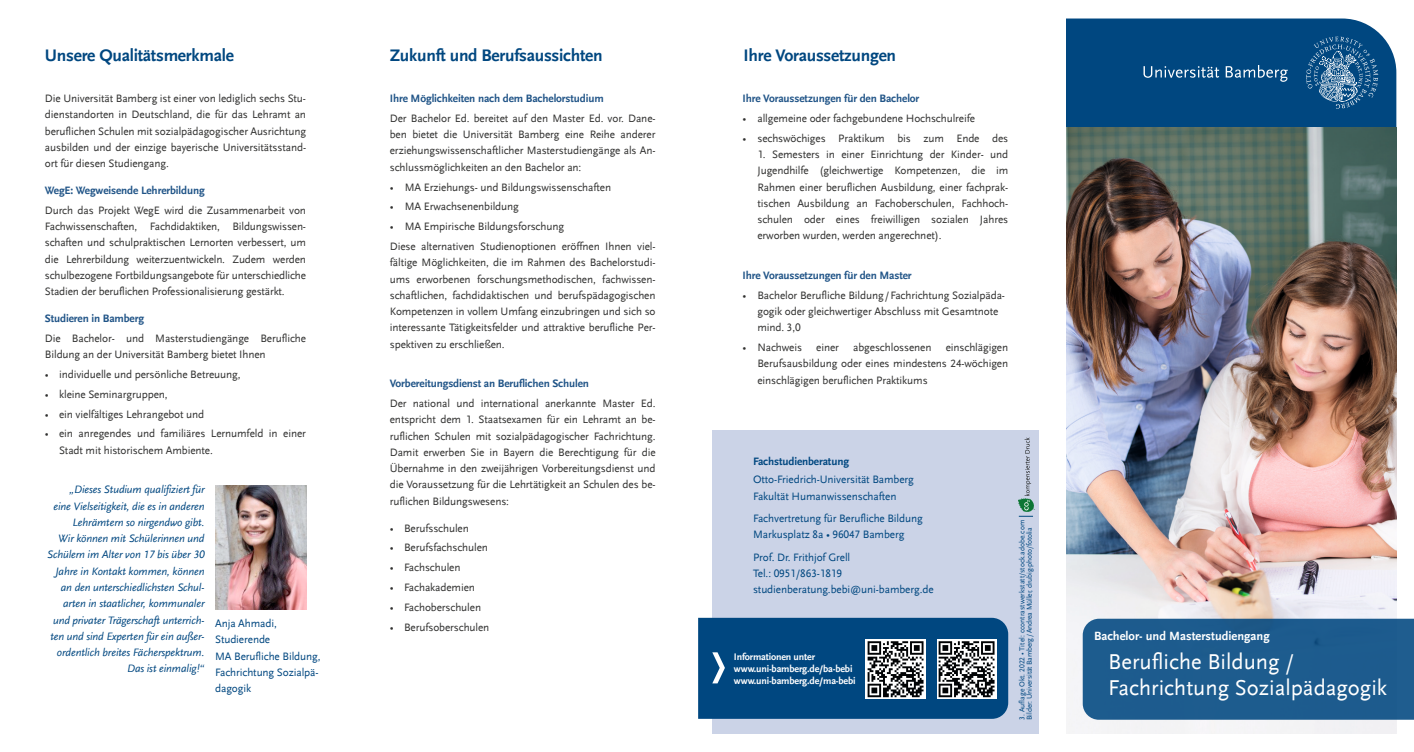
<style>
.page{position:relative;width:1414px;height:752px;background:#fff}
.page>*{position:absolute;margin:0;border:0;box-sizing:border-box;transform-origin:0 0}
.flyer_1__seite_name{font:22.5px "UB Scala Sans";color:#fff}
.überschrift_1{font:700 17.5px "UB Scala Sans";letter-spacing:-.015em;color:#004780}
.überschrift_1_rückse{font:700 17.5px "UB Scala Sans";letter-spacing:-.015em;color:#004780}
.flyer_1__seite_ba_ma{font:700 12.5px "UB Scala Sans";color:#fff}
.fließtext_schwarz{font:11.25px/16.2px "UB Scala Sans";letter-spacing:-.01em;color:#313130;text-align:justify}
.aufzählung_fließtext{font:italic 11.25px/16.2px "UB Scala Sans";letter-spacing:-.01em;color:#004780;text-align:right}
.fließtext_weiß{font:11.25px/16.2px "UB Scala Sans";letter-spacing:-.01em;color:#004780}
.fließtext_schwarz-2{font:700 11.25px "UB Scala Sans";letter-spacing:-.01em;color:#205487}
.aufzählung_fließtext-2{font:11.25px/16.2px "UB Scala Sans";letter-spacing:-.01em;color:#004780}
.internet_rückseite{font:700 10px "UB Scala Sans";letter-spacing:-.015em;color:#fff}
.bildnachweis_rücksei{font:7.5px/7.5px "UB Scala Sans";letter-spacing:-.02em;color:#004780}
.s1{font-weight:700}
</style>
<div class="page">
<svg style="left:1067px;top:18px;width:329px;height:109px;background:#105287"></svg>
<img style="left:1067px;top:127px;width:329px;height:606px">
<div style="left:1083px;top:618px;width:331px;height:101px;background:#1d5b8e"></div>
<div style="left:712px;top:430px;width:326px;height:303px;background:#cbd3e7"></div>
<svg style="left:698px;top:617px;width:310px;height:101px;background:#245985"></svg>
<img style="left:215px;top:485px;width:91px;height:124px">
<svg style="left:1018px;top:437px;width:17px;height:79px"></svg>
<p class="überschrift_1" style="left:45px;top:45px;width:190px">Unsere Qualitätsmerkmale</p>
<p class="fließtext_schwarz" style="left:45px;top:90px;width:263px">Die Universität Bamberg ist einer von lediglich sechs Stu&shy;dienstandorten in Deutschland, die für das Lehramt an beruflichen Schulen mit sozialpädagogischer Ausrichtung ausbilden und der einzige bayerische Universitätsstand&shy;ort für diesen Studiengang.</p>
<p class="fließtext_schwarz-2" style="left:45px;top:184px;width:161px">WegE: Wegweisende Lehrerbildung</p>
<p class="fließtext_schwarz" style="left:45px;top:202px;width:263px">Durch das Projekt WegE wird die Zusammenarbeit von Fachwissenschaften, Fachdidaktiken, Bildungswissen&shy;schaften und schulpraktischen Lernorten verbessert, um die Lehrerbildung weiterzuentwickeln. Zudem werden schulbezogene Fortbildungsangebote für unterschiedliche Stadien der beruflichen Professionalisierung gestärkt.</p>
<p class="fließtext_schwarz-2" style="left:45px;top:312px;width:101px">Studieren in Bamberg</p>
<p class="fließtext_schwarz" style="left:45px;top:330px;width:263px">Die Bachelor- und Masterstudiengänge Berufliche<br>Bildung an der Universität Bamberg bietet Ihnen</p>
<p class="fließtext_schwarz" style="left:45px;top:366px;width:197px">• individuelle und persönliche Betreuung,</p>
<p class="fließtext_schwarz" style="left:45px;top:386px;width:124px">• kleine Seminargruppen,</p>
<p class="fließtext_schwarz" style="left:45px;top:405px;width:161px">• ein vielfältiges Lehrangebot und</p>
<p class="fließtext_schwarz" style="left:59px;top:425px;width:248px;text-indent:-14px">• ein anregendes und familiäres Lernumfeld in einer<br>Stadt mit historischem Ambiente.</p>
<p class="aufzählung_fließtext" style="left:47px;top:481px;width:159px">„Dieses Studium qualifiziert für<br>eine Vielseitigkeit, die es in anderen Lehrämtern so nirgendwo gibt.<br>Wir können mit Schülerinnen und Schülern im Alter von 17 bis über 30<br>Jahre in Kontakt kommen, können an den unterschiedlichsten Schul&shy;arten in staatlicher, kommunaler und privater Trägerschaft unterrich&shy;ten und sind Experten für ein außer&shy;ordentlich breites Fächerspektrum.<br>Das ist einmalig!“</p>
<p class="aufzählung_fließtext-2" style="left:215px;top:615px;width:107px">Anja Ahmadi,<br>Studierende<br>MA Berufliche Bildung,<br>Fachrichtung Sozialpä&shy;dagogik</p>
<p class="überschrift_1" style="left:390px;top:45px;width:214px">Zukunft und Berufsaussichten</p>
<p class="fließtext_schwarz-2" style="left:390px;top:92px;width:216px">Ihre Möglichkeiten nach dem Bachelorstudium</p>
<p class="fließtext_schwarz" style="left:390px;top:110px;width:267px">Der Bachelor Ed. bereitet auf den Master Ed. vor. Dane&shy;ben bietet die Universität Bamberg eine Reihe anderer erziehungswissenschaftlicher Masterstudiengänge als An&shy;schlussmöglichkeiten an den Bachelor an:</p>
<p class="fließtext_schwarz" style="left:390px;top:179px;width:223px">• MA Erziehungs- und Bildungswissenschaften</p>
<p class="fließtext_schwarz" style="left:390px;top:198px;width:131px">• MA Erwachsenenbildung</p>
<p class="fließtext_schwarz" style="left:390px;top:218px;width:176px">• MA Empirische Bildungsforschung</p>
<p class="fließtext_schwarz" style="left:390px;top:238px;width:267px">Diese alternativen Studienoptionen eröffnen Ihnen viel&shy;fältige Möglichkeiten, die im Rahmen des Bachelorstudi&shy;ums erworbenen forschungsmethodischen, fachwissen&shy;schaftlichen, fachdidaktischen und berufspädagogischen Kompetenzen in vollem Umfang einzubringen und sich so interessante Tätigkeitsfelder und attraktive berufliche Per&shy;spektiven zu erschließen.</p>
<p class="fließtext_schwarz-2" style="left:390px;top:377px;width:201px">Vorbereitungsdienst an Beruflichen Schulen</p>
<p class="fließtext_schwarz" style="left:390px;top:395px;width:267px">Der national und international anerkannte Master Ed. entspricht dem 1. Staatsexamen für ein Lehramt an be&shy;ruflichen Schulen mit sozialpädagogischer Fachrichtung.<br>Damit erwerben Sie in Bayern die Berechtigung für die Übernahme in den zweijährigen Vorbereitungsdienst und die Voraussetzung für die Lehrtätigkeit an Schulen des be&shy;ruflichen Bildungswesens:</p>
<p class="fließtext_schwarz" style="left:390px;top:519px;width:81px">• Berufsschulen</p>
<p class="fließtext_schwarz" style="left:390px;top:539px;width:100px">• Berufsfachschulen</p>
<p class="fließtext_schwarz" style="left:390px;top:559px;width:72px">• Fachschulen</p>
<p class="fließtext_schwarz" style="left:390px;top:579px;width:87px">• Fachakademien</p>
<p class="fließtext_schwarz" style="left:390px;top:598px;width:93px">• Fachoberschulen</p>
<p class="fließtext_schwarz" style="left:390px;top:618px;width:101px">• Berufsoberschulen</p>
<p class="überschrift_1_rückse" style="left:743px;top:45px;width:154px">Ihre Voraussetzungen</p>
<p class="fließtext_schwarz-2" style="left:742px;top:92px;width:178px">Ihre Voraussetzungen für den Bachelor</p>
<p class="fließtext_schwarz" style="left:742px;top:110px;width:234px">• allgemeine oder fachgebundene Hochschulreife</p>
<p class="fließtext_schwarz" style="left:742px;top:130px;width:267px">• sechswöchiges Praktikum bis zum Ende des</p>
<p class="fließtext_schwarz" style="left:757px;top:146px;width:252px">1. Semesters in einer Einrichtung der Kinder- und Jugendhilfe (gleichwertige Kompetenzen, die im Rahmen einer beruflichen Ausbildung, einer fachprak&shy;tischen Ausbildung an Fachoberschulen, Fachhoch&shy;schulen oder eines freiwilligen sozialen Jahres erworben wurden, werden angerechnet).</p>
<p class="fließtext_schwarz-2" style="left:742px;top:268px;width:171px">Ihre Voraussetzungen für den Master</p>
<p class="fließtext_schwarz" style="left:757px;top:287px;width:249px;text-align:left;text-indent:-15px">• Bachelor Berufliche Bildung/Fachrichtung Sozialpäda&shy;gogik oder gleichwertiger Abschluss mit Gesamtnote mind. 3,0</p>
<p class="fließtext_schwarz" style="left:742px;top:339px;width:61px">• Nachweis</p>
<p class="fließtext_schwarz" style="left:816px;top:339px;width:24px">einer</p>
<p class="fließtext_schwarz" style="left:853px;top:339px;width:80px">abgeschlossenen</p>
<p class="fließtext_schwarz" style="left:757px;top:339px;width:252px;text-indent:188px">einschlägigen Berufsausbildung oder eines mindestens 24-wöchigen einschlägigen beruflichen Praktikums</p>
<p class="fließtext_weiß" style="left:753px;top:451px;width:162px;line-height:18.8px"><span class="s1">Fachstudienberatung<br></span>Otto-Friedrich-Universität Bamberg</p>
<p class="fließtext_weiß" style="left:753px;top:487px;width:145px">Fakultät Humanwissenschaften</p>
<p class="fließtext_weiß" style="left:753px;top:510px;width:171px">Fachvertretung für Berufliche Bildung<br>Markusplatz 8a • 96047 Bamberg</p>
<p class="fließtext_weiß" style="left:753px;top:548px;width:182px">Prof. Dr. Frithjof Grell<br>Tel.: 0951/863-1819 studienberatung.bebi@uni-bamberg.de</p>
<p class="internet_rückseite" style="left:734px;top:650px;width:83px">Informationen unter</p>
<p class="internet_rückseite" style="left:734px;top:662px;width:120px">www.uni-bamberg.de/ba-bebi</p>
<p class="internet_rückseite" style="left:734px;top:674px;width:123px">www.uni-bamberg.de/ma-bebi</p>
<p class="bildnachweis_rücksei" style="left:1018px;top:719px;width:201px;rotate:-90deg">3. Auflage Okt. 2022 • Titel: ccontrastwerkstatt/stock.adobe.com<br>Bilder: Universität Bamberg/Andrea Müller, drubig-photo/fotolia</p>
<p class="flyer_1__seite_ba_ma" style="left:1094px;top:627px;width:177px">Bachelor- und Masterstudiengang</p>
<p class="flyer_1__seite_name" style="left:1108px;top:648px;width:188px">Berufliche Bildung /</p>
<p class="flyer_1__seite_name" style="left:1108px;top:674px;width:280px">Fachrichtung Sozialpädagogik</p>
</div>
